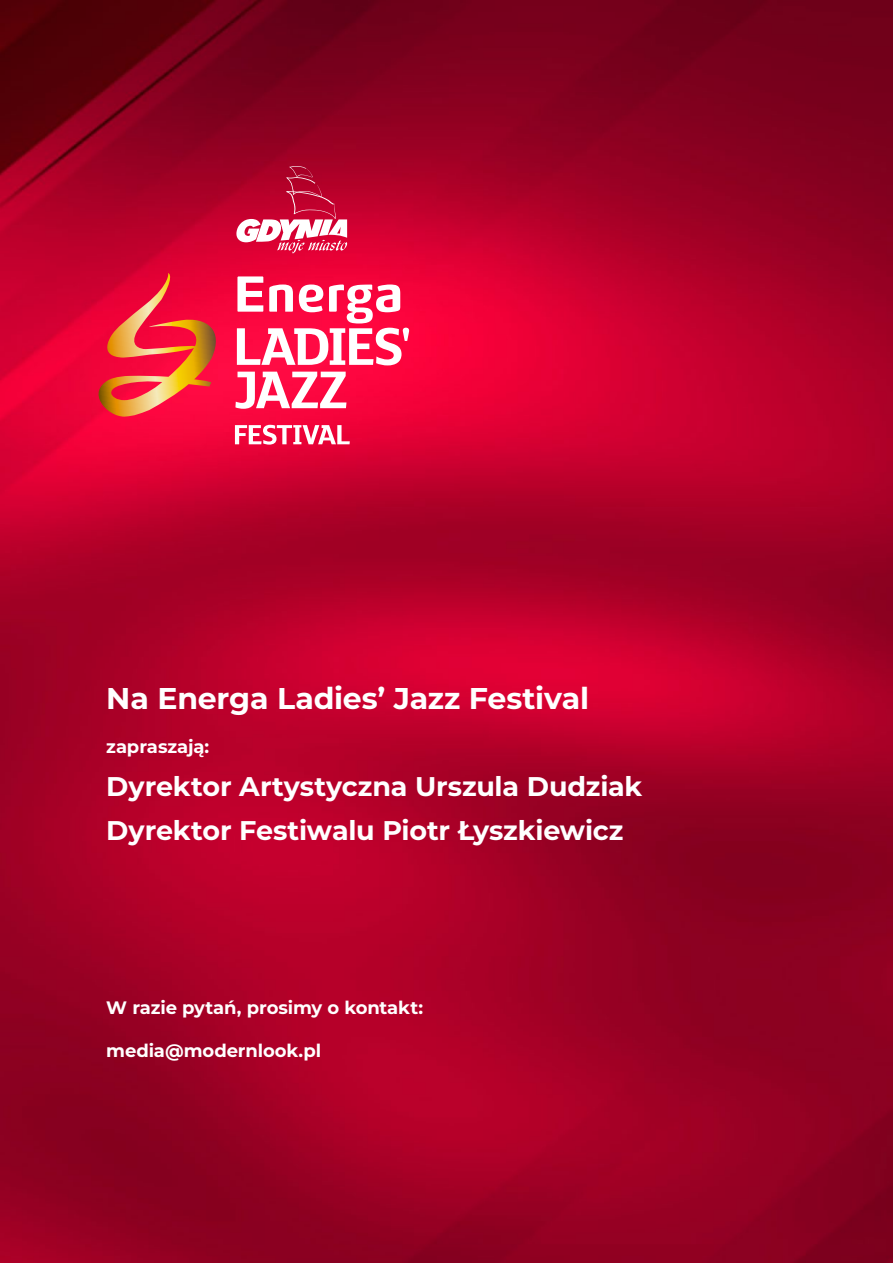
<style>
.page{position:relative;width:893px;height:1263px;background:#fff}
.page>*{position:absolute;margin:0;border:0;box-sizing:border-box;transform-origin:0 0}
.t1{font:700 30px "Montserrat";letter-spacing:-.01em;color:#fff}
.t2{font:700 27px "Montserrat";letter-spacing:-.005em;color:#fff}
.t3{font:700 18px "Montserrat";letter-spacing:-.005em;color:#fff}
</style>
<div class="page">
<img style="left:0;top:0;width:893px;height:1263px">
<svg style="left:236px;top:166px;width:111px;height:87px"></svg>
<svg style="left:85px;top:273px;width:139px;height:144px;background:#ec313b"></svg>
<svg style="left:235px;top:372px;width:111px;height:37px"></svg>
<svg style="left:235px;top:425px;width:115px;height:20px"></svg>
<svg style="left:237px;top:276px;width:172px;height:89px"></svg>
<p class="t1" style="left:106px;top:677px;width:484px">Na Energa Ladies’ Jazz Festival</p>
<p class="t3" style="left:106px;top:733px;width:104px">zapraszają:</p>
<p class="t2" style="left:106px;top:767px;width:537px">Dyrektor Artystyczna Urszula Dudziak</p>
<p class="t2" style="left:106px;top:811px;width:519px">Dyrektor Festiwalu Piotr Łyszkiewicz</p>
<p class="t3" style="left:106px;top:994px;width:318px">W razie pytań, prosimy o kontakt:</p>
<p class="t3" style="left:106px;top:1038px;width:216px">media@modernlook.pl</p>
</div>
